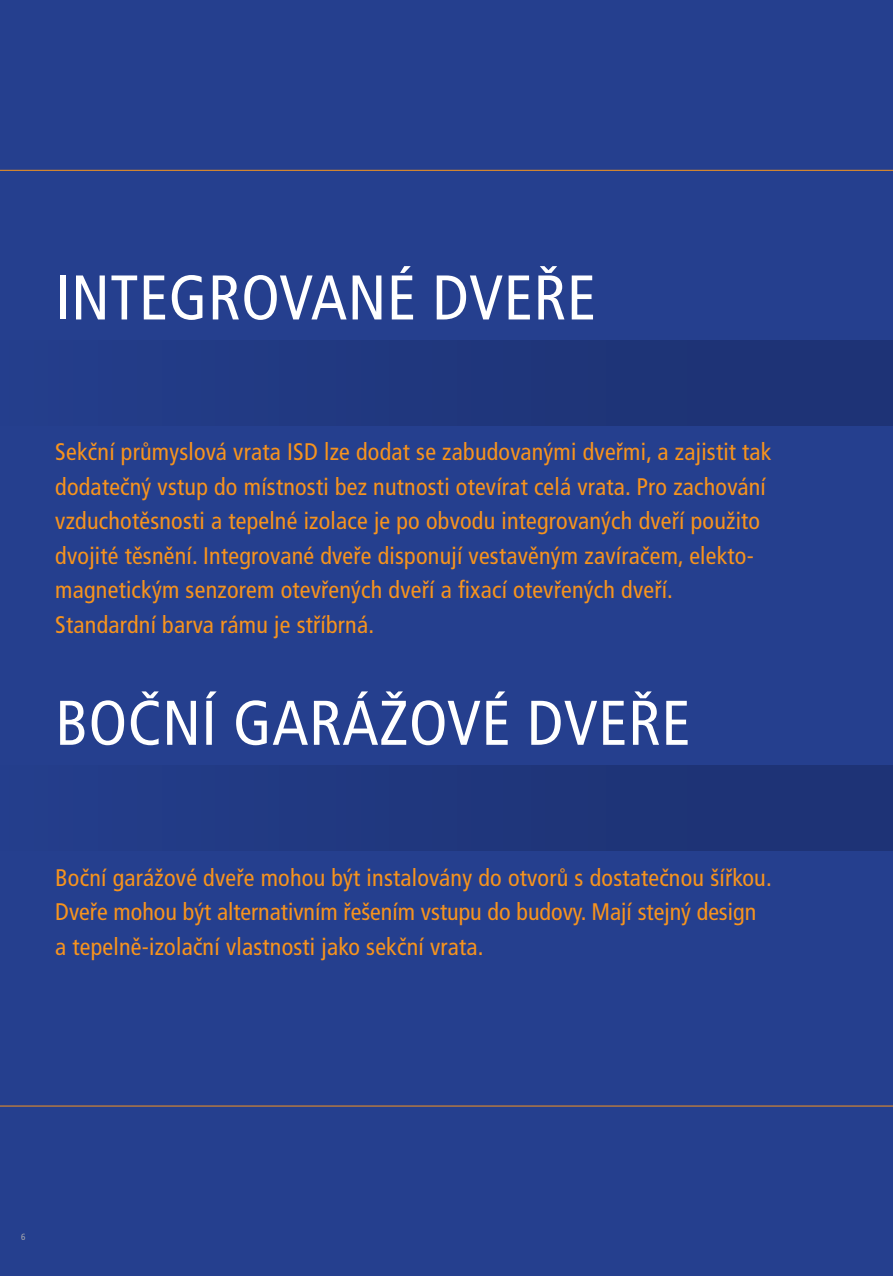
<style>
.page{position:relative;width:893px;height:1276px;background:#253f8e}
.page>*{position:absolute;margin:0;border:0;box-sizing:border-box;transform-origin:0 0}
.t1{font:condensed 63px "Frutiger CE";letter-spacing:.01em;color:#fff}
.t2{font:condensed 24px/34.5px "Frutiger CE";letter-spacing:.01em;color:#f7931d}
.t3{font:condensed 9px "Frutiger CE";color:#a8a9ad}
</style>
<div class="page">
<div style="left:0;top:340px;width:893px;height:85px;background:linear-gradient(to right,#243d8b,#1d3172)"></div>
<hr style="left:0;top:170px;width:893px;height:1px;background:#f7931d">
<hr style="left:0;top:1105px;width:893px;height:1px;background:#f7931d">
<div style="left:0;top:765px;width:893px;height:85px;background:linear-gradient(to right,#243d8b,#1d3172)"></div>
<h1 class="t1" style="left:55px;top:262px;width:542px">INTEGROVANÉ DVEŘE</h1>
<p class="t2" style="left:55px;top:435px;width:718px">Sekční průmyslová vrata ISD lze dodat se zabudovanými dveřmi, a zajistit tak dodatečný vstup do místnosti bez nutnosti otevírat celá vrata. Pro zachování vzduchotěsnosti a tepelné izolace je po obvodu integrovaných dveří použito dvojité těsnění. Integrované dveře disponují vestavěným zavíračem, elekto&shy;magnetickým senzorem otevřených dveří a fixací otevřených dveří.<br>Standardní barva rámu je stříbrná.</p>
<h1 class="t1" style="left:55px;top:687px;width:637px">BOČNÍ GARÁŽOVÉ DVEŘE</h1>
<p class="t2" style="left:55px;top:860px;width:718px">Boční garážové dveře mohou být instalovány do otvorů s dostatečnou šířkou.<br>Dveře mohou být alternativním řešením vstupu do budovy. Mají stejný design a tepelně-izolační vlastnosti jako sekční vrata.</p>
<p class="t3" style="left:21px;top:1232px;width:6px">6</p>
</div>
